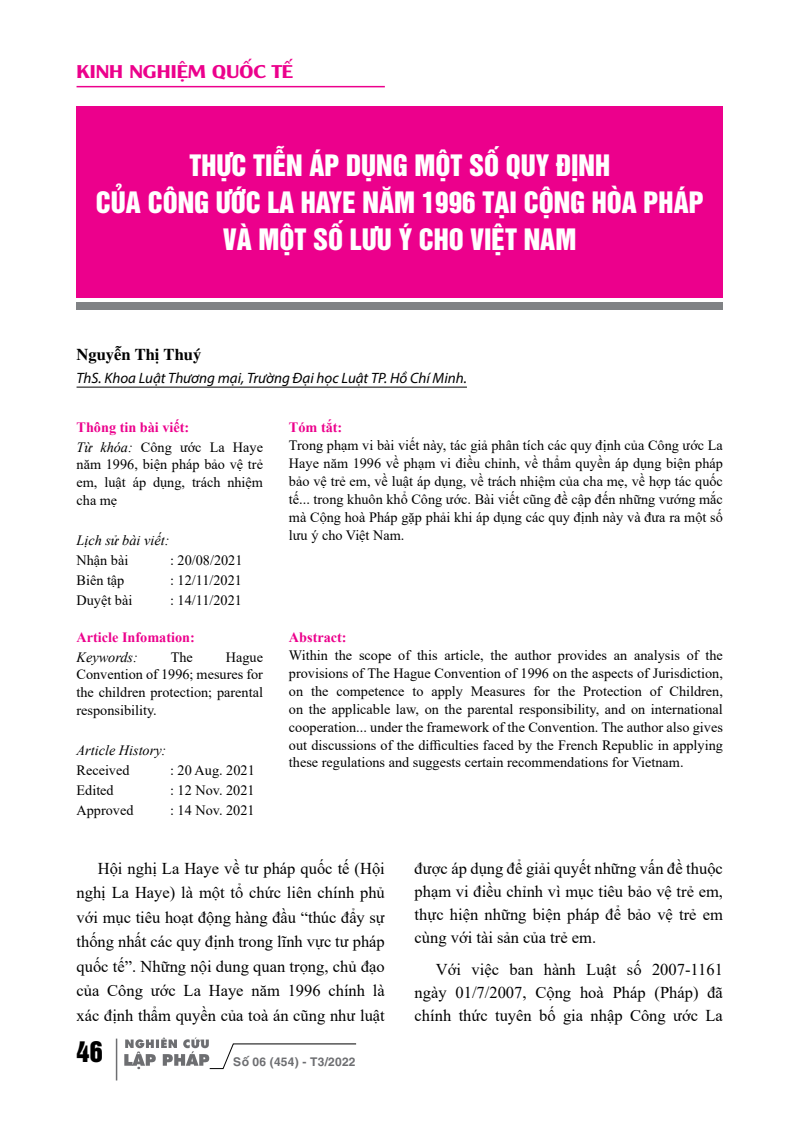
<style>
.page{position:relative;width:808px;height:1127px;background:#fff}
.page>*{position:absolute;margin:0;border:0;box-sizing:border-box;transform-origin:0 0}
.t1{font:27px/36.9px "UTM Helvet Ins";color:#fff;text-align:center}
.t2{font:26.25px "UTM Helvet Ins";color:#000}
.t3{font:17.85px "UTM Alexander";color:#ec008c;scale:1.19 1}
.t4{font:16.5px/24.5px "Times New Roman";color:#000;text-align:justify}
.t5{font:700 16.5px "UTM Times";color:#000}
.t6{font:italic 15px "Myriad Pro";color:#000}
.t7{font:14.25px/17.9px "Times New Roman";color:#000;text-align:justify}
.t8{font:700 14.25px/20px "Times New Roman";color:#ec008c}
.t9{font:italic 14.25px "Times New Roman";color:#000}
.t10{font:700 12px "UTM Helve";color:#6d6e71}
.s1{font-weight:400;font-style:italic;color:#000}
.s2{font-weight:400;color:#000}
</style>
<div class="page">
<hr style="left:116px;top:1038px;width:1px;height:42px;background:#6d6e71">
<svg style="left:124px;top:1037px;width:233px;height:32px"></svg>
<hr style="left:77px;top:86px;width:308px;height:1px;background:#ec008c">
<div style="left:77px;top:106px;width:646px;height:192px;background:#ec008c"></div>
<div style="left:77px;top:302px;width:646px;height:8px;background:#808285"></div>
<hr style="left:77px;top:387px;width:390px;height:1px;background:#000">
<p class="t3" style="left:77px;top:57px;width:183px">KINH NGHIỆM QUỐC TẾ</p>
<h1 class="t1" style="left:96px;top:145px;width:609px">THỰC TIỄN ÁP DỤNG MỘT SỐ QUY ĐỊNH<br>CỦA CÔNG ƯỚC LA HAYE NĂM 1996 TẠI CỘNG HÒA PHÁP<br>VÀ MỘT SỐ LƯU Ý CHO VIỆT NAM</h1>
<p class="t5" style="left:77px;top:342px;width:126px">Nguyễn Thị Thuý</p>
<p class="t6" style="left:77px;top:368px;width:392px">ThS. Khoa Luật Thương mại, Trường Đại học Luật TP. Hồ Chí Minh.</p>
<p class="t8" style="left:77px;top:416px;width:188px">Thông tin bài viết:<br><span class="s1">Từ khóa:</span> <span class="s2">Công ước La Haye</span></p>
<p class="t7" style="left:77px;top:455px;width:188px">năm 1996, biện pháp bảo vệ trẻ em, luật áp dụng, trách nhiệm cha mẹ</p>
<p class="t9" style="left:77px;top:530px;width:94px">Lịch sử bài viết:</p>
<p class="t7" style="left:77px;top:551px;width:53px">Nhận bài</p>
<p class="t7" style="left:170px;top:551px;width:74px">: 20/08/2021</p>
<p class="t7" style="left:77px;top:571px;width:49px">Biên tập</p>
<p class="t7" style="left:170px;top:571px;width:73px">: 12/11/2021</p>
<p class="t7" style="left:77px;top:591px;width:57px">Duyệt bài</p>
<p class="t7" style="left:170px;top:591px;width:73px">: 14/11/2021</p>
<p class="t8" style="left:289px;top:416px;width:55px">Tóm tắt:</p>
<p class="t7" style="left:289px;top:436px;width:435px">Trong phạm vi bài viết này, tác giả phân tích các quy định của Công ước La Haye năm 1996 về phạm vi điều chỉnh, về thẩm quyền áp dụng biện pháp bảo vệ trẻ em, về luật áp dụng, về trách nhiệm của cha mẹ, về hợp tác quốc tế... trong khuôn khổ Công ước. Bài viết cũng đề cập đến những vướng mắc mà Cộng hoà Pháp gặp phải khi áp dụng các quy định này và đưa ra một số lưu ý cho Việt Nam.</p>
<p class="t8" style="left:77px;top:626px;width:120px">Article Infomation:</p>
<p class="t9" style="left:77px;top:647px;width:63px">Keywords:</p>
<p class="t7" style="left:171px;top:647px;width:24px">The</p>
<p class="t7" style="left:77px;top:647px;width:188px;text-indent:149px">Hague Convention of 1996; mesures for the children protection; parental responsibility.</p>
<p class="t9" style="left:77px;top:740px;width:91px">Article History:</p>
<p class="t7" style="left:77px;top:761px;width:55px">Received</p>
<p class="t7" style="left:170px;top:761px;width:86px">: 20 Aug. 2021</p>
<p class="t7" style="left:77px;top:781px;width:39px">Edited</p>
<p class="t7" style="left:170px;top:781px;width:86px">: 12 Nov. 2021</p>
<p class="t7" style="left:77px;top:801px;width:58px">Approved</p>
<p class="t7" style="left:170px;top:801px;width:86px">: 14 Nov. 2021</p>
<p class="t8" style="left:289px;top:626px;width:59px">Abstract:</p>
<p class="t7" style="left:289px;top:646px;width:435px">Within the scope of this article, the author provides an analysis of the provisions of The Hague Convention of 1996 on the aspects of Jurisdiction, on the competence to apply Measures for the Protection of Children, on the applicable law, on the parental responsibility, and on international cooperation... under the framework of the Convention. The author also gives out discussions of the difficulties faced by the French Republic in applying these regulations and suggests certain recommendations for Vietnam.</p>
<p class="t4" style="left:77px;top:855px;width:310px;text-indent:21px">Hội nghị La Haye về tư pháp quốc tế (Hội nghị La Haye) là một tổ chức liên chính phủ với mục tiêu hoạt động hàng đầu “thúc đẩy sự thống nhất các quy định trong lĩnh vực tư pháp quốc tế”. Những nội dung quan trọng, chủ đạo của Công ước La Haye năm 1996 chính là xác định thẩm quyền của toà án cũng như luật</p>
<p class="t4" style="left:415px;top:856px;width:310px;line-height:23.1px">được áp dụng để giải quyết những vấn đề thuộc phạm vi điều chỉnh vì mục tiêu bảo vệ trẻ em, thực hiện những biện pháp để bảo vệ trẻ em cùng với tài sản của trẻ em.</p>
<p class="t4" style="left:415px;top:957px;width:310px;line-height:23.1px;text-indent:21px">Với việc ban hành Luật số 2007-1161 ngày 01/7/2007, Cộng hoà Pháp (Pháp) đã chính thức tuyên bố gia nhập Công ước La</p>
<h2 class="t2" style="left:77px;top:1030px;width:28px">46</h2>
<p class="t10" style="left:233px;top:1051px;width:124px">Số 06 (454) - T3/2022</p>
</div>
